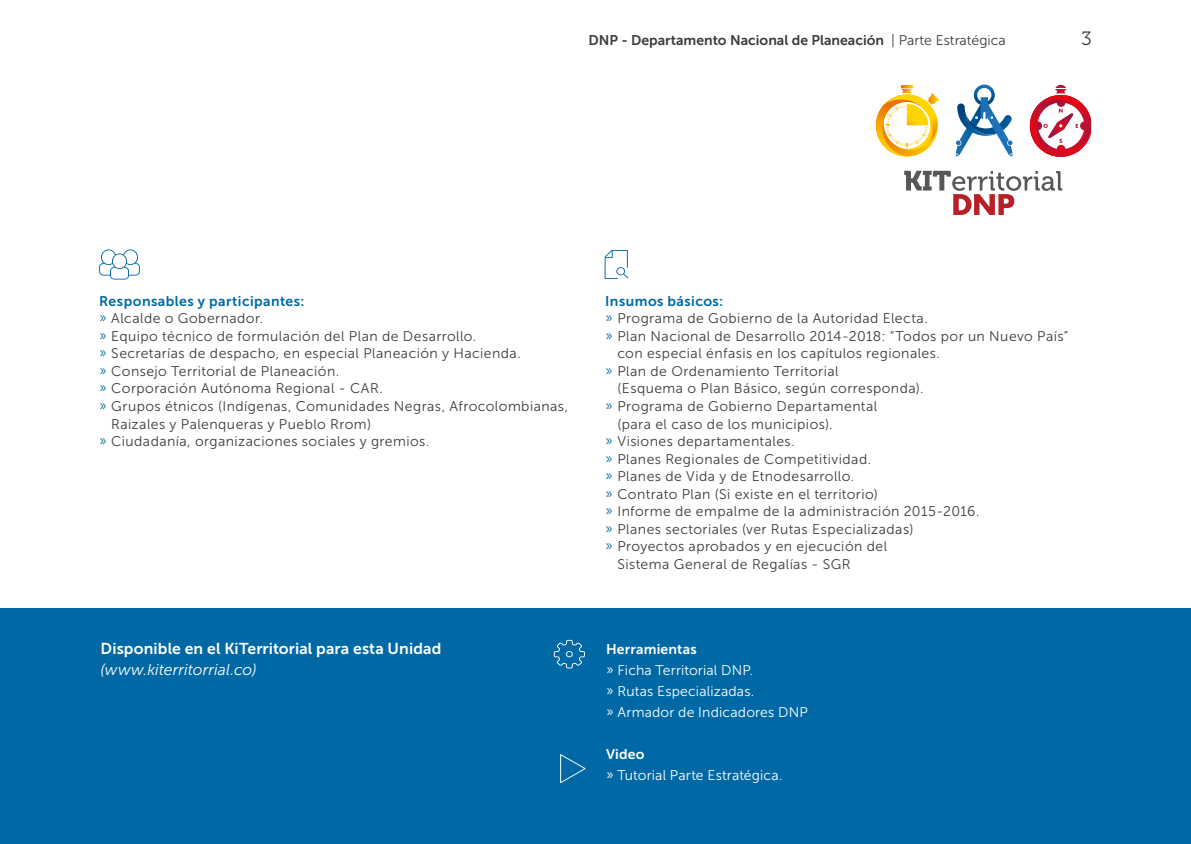
<style>
.page{position:relative;width:1191px;height:844px;background:#fff}
.page>*{position:absolute;margin:0;border:0;box-sizing:border-box;transform-origin:0 0}
.t1{font:19.25px "Museo 300";color:#3c3c3b}
.t2{font:15.75px "Museo Sans 700";letter-spacing:.01em;color:#fff}
.t3{font:italic 15.75px "Museo Sans 300";letter-spacing:.005em;color:#fff}
.t4{font:14px "Museo Sans 300";letter-spacing:.03em;color:#3c3c3b}
.t5{font:14px/21px "Museo Sans 300";letter-spacing:.01em;color:#fff}
.t6{font:14px "Museo Sans 700";color:#3c3c3b}
.t7{font:14px "Museo Sans 700";letter-spacing:.03em;color:#0069a5}
.t8{font:14px "Museo Sans 700";letter-spacing:.015em;color:#fff}
.s1{font-family:"Museo Sans 300"}
.s2{color:#0069a5}
</style>
<div class="page">
<div style="left:0;top:608px;width:1191px;height:235px;background:#0069a5"></div>
<svg style="left:560px;top:754px;width:25px;height:28px"></svg>
<svg style="left:554px;top:639px;width:31px;height:29px"></svg>
<svg style="left:604px;top:250px;width:24px;height:29px"></svg>
<svg style="left:99px;top:249px;width:41px;height:30px"></svg>
<div style="left:113px;top:254px;width:13px;height:14px;background:#fff;border-radius:50%"></div>
<svg style="left:876px;top:85px;width:63px;height:71px"></svg>
<svg style="left:1029px;top:85px;width:62px;height:72px"></svg>
<svg style="left:955px;top:84px;width:57px;height:72px"></svg>
<svg style="left:904px;top:171px;width:158px;height:44px"></svg>
<p class="t6" style="left:588px;top:32px;width:419px">DNP - Departamento Nacional de Planeación <span class="s1">| Parte Estratégica</span></p>
<h1 class="t1" style="left:1081px;top:28px;width:12px">3</h1>
<p class="t7" style="left:99px;top:293px;width:207px">Responsables y participantes:</p>
<p class="t4" style="left:99px;top:311px;width:166px"><span class="s2">»</span> Alcalde o Gobernador.</p>
<p class="t4" style="left:99px;top:328px;width:379px"><span class="s2">»</span> Equipo técnico de formulación del Plan de Desarrollo.</p>
<p class="t4" style="left:99px;top:346px;width:423px"><span class="s2">»</span> Secretarías de despacho, en especial Planeación y Hacienda.</p>
<p class="t4" style="left:99px;top:363px;width:242px"><span class="s2">»</span> Consejo Territorial de Planeación.</p>
<p class="t4" style="left:99px;top:381px;width:285px"><span class="s2">»</span> Corporación Autónoma Regional - CAR.</p>
<p class="t4" style="left:99px;top:398px;width:470px"><span class="s2">»</span> Grupos étnicos (Indígenas, Comunidades Negras, Afrocolombianas,</p>
<p class="t4" style="left:111px;top:416px;width:261px">Raizales y Palenqueras y Pueblo Rrom)</p>
<p class="t4" style="left:99px;top:433px;width:332px"><span class="s2">»</span> Ciudadanía, organizaciones sociales y gremios.</p>
<p class="t2" style="left:100px;top:639px;width:342px">Disponible en el KiTerritorial para esta Unidad</p>
<p class="t3" style="left:100px;top:661px;width:158px">(www.kiterritorrial.co)</p>
<p class="t7" style="left:605px;top:293px;width:120px">Insumos básicos:</p>
<p class="t4" style="left:605px;top:311px;width:324px"><span class="s2">»</span> Programa de Gobierno de la Autoridad Electa.</p>
<p class="t4" style="left:605px;top:328px;width:464px"><span class="s2">»</span> Plan Nacional de Desarrollo 2014-2018: “Todos por un Nuevo País”</p>
<p class="t4" style="left:617px;top:346px;width:324px">con especial énfasis en los capítulos regionales.</p>
<p class="t4" style="left:605px;top:363px;width:235px"><span class="s2">»</span> Plan de Ordenamiento Territorial</p>
<p class="t4" style="left:617px;top:381px;width:307px">(Esquema o Plan Básico, según corresponda).</p>
<p class="t4" style="left:605px;top:398px;width:274px"><span class="s2">»</span> Programa de Gobierno Departamental</p>
<p class="t4" style="left:617px;top:416px;width:217px">(para el caso de los municipios).</p>
<p class="t4" style="left:605px;top:433px;width:191px"><span class="s2">»</span> Visiones departamentales.</p>
<p class="t4" style="left:605px;top:451px;width:267px"><span class="s2">»</span> Planes Regionales de Competitividad.</p>
<p class="t4" style="left:605px;top:468px;width:250px"><span class="s2">»</span> Planes de Vida y de Etnodesarrollo.</p>
<p class="t4" style="left:605px;top:486px;width:274px"><span class="s2">»</span> Contrato Plan (Si existe en el territorio)</p>
<p class="t4" style="left:605px;top:503px;width:376px"><span class="s2">»</span> Informe de empalme de la administración 2015-2016.</p>
<p class="t4" style="left:605px;top:521px;width:310px"><span class="s2">»</span> Planes sectoriales (ver Rutas Especializadas)</p>
<p class="t4" style="left:605px;top:538px;width:283px"><span class="s2">»</span> Proyectos aprobados y en ejecución del</p>
<p class="t4" style="left:617px;top:556px;width:235px">Sistema General de Regalías - SGR</p>
<p class="t8" style="left:606px;top:641px;width:92px">Herramientas</p>
<p class="t5" style="left:606px;top:659px;width:203px">» Ficha Territorial DNP.<br>» Rutas Especializadas.<br>» Armador de Indicadores DNP</p>
<p class="t8" style="left:606px;top:746px;width:40px">Video</p>
<p class="t5" style="left:606px;top:764px;width:178px">» Tutorial Parte Estratégica.</p>
</div>
